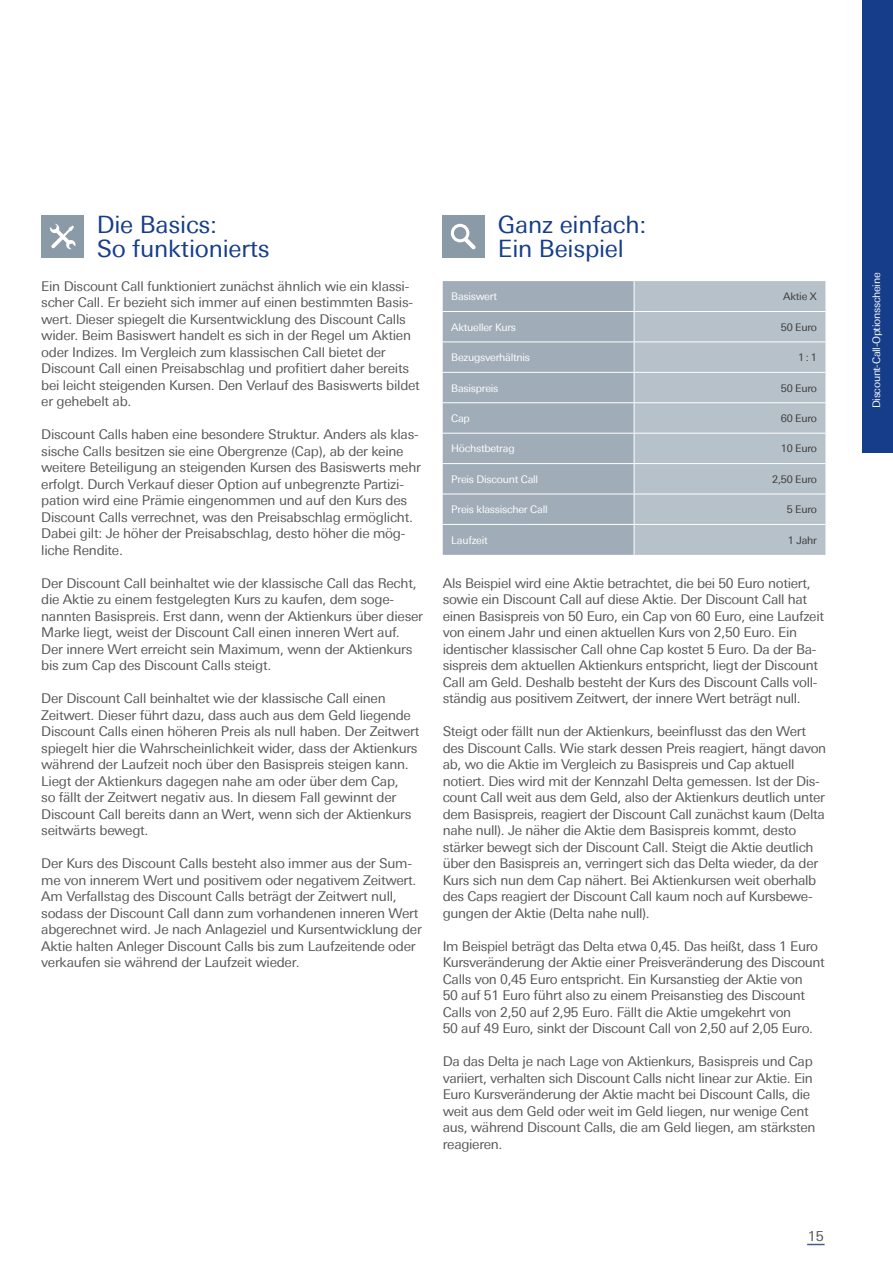
<style>
.page{position:relative;width:893px;height:1263px;background:#fff}
.page>*{position:absolute;margin:0;border:0;box-sizing:border-box;transform-origin:0 0}
.t1{font:24px/24px "Univers Deutsche Bank";letter-spacing:-.01em;color:#153d8a}
.t2{font:14.4px "Univers Deutsche Bank Mod";color:#575756}
.t3{font:13.5px/16.5px "Univers Deutsche Bank";letter-spacing:-.02em;color:#575756}
.t4{font:10.5px "Univers Deutsche Bank";letter-spacing:-.025em;color:#fff}
.t5{font:10.5px "Univers Deutsche Bank";letter-spacing:-.025em;color:#3c3c3b}
</style>
<div class="page">
<svg style="left:807px;top:1244px;width:18px;height:1px"></svg>
<div style="left:41px;top:215px;width:43px;height:43px;background:#8a9ba7"></div>
<svg style="left:50px;top:224px;width:26px;height:25px"></svg>
<div style="left:443px;top:215px;width:42px;height:43px;background:#8a9ba7"></div>
<svg style="left:451px;top:224px;width:25px;height:25px"></svg>
<div style="left:443px;top:281px;width:191px;height:274px;background:#a0adb8"></div>
<div style="left:635px;top:281px;width:190px;height:274px;background:#b6c1c9"></div>
<hr style="left:443px;top:311px;width:191px;height:1px;background:#fff">
<hr style="left:634px;top:311px;width:191px;height:1px;background:#fff">
<hr style="left:443px;top:342px;width:191px;height:1px;background:#fff">
<hr style="left:634px;top:342px;width:191px;height:1px;background:#fff">
<hr style="left:443px;top:372px;width:191px;height:1px;background:#fff">
<hr style="left:634px;top:372px;width:191px;height:1px;background:#fff">
<svg style="left:634px;top:373px;width:1px;height:29px"></svg>
<hr style="left:443px;top:402px;width:191px;height:1px;background:#fff">
<hr style="left:634px;top:402px;width:191px;height:1px;background:#fff">
<hr style="left:443px;top:433px;width:191px;height:1px;background:#fff">
<hr style="left:634px;top:433px;width:191px;height:1px;background:#fff">
<hr style="left:443px;top:463px;width:191px;height:1px;background:#fff">
<hr style="left:634px;top:463px;width:191px;height:1px;background:#fff">
<hr style="left:443px;top:494px;width:191px;height:1px;background:#fff">
<hr style="left:634px;top:494px;width:191px;height:1px;background:#fff">
<hr style="left:443px;top:524px;width:191px;height:1px;background:#fff">
<hr style="left:634px;top:524px;width:191px;height:1px;background:#fff">
<div style="left:862px;top:0;width:31px;height:453px;background:#153d8a"></div>
<h1 class="t1" style="left:97px;top:213px;width:175px">Die Basics:<br>So funktionierts</h1>
<h1 class="t1" style="left:498px;top:213px;width:150px">Ganz einfach:<br>Ein Beispiel</h1>
<p class="t3" style="left:41px;top:278px;width:380px">Ein Discount Call funktioniert zunächst ähnlich wie ein klassi&shy;scher Call. Er bezieht sich immer auf einen bestimmten Basis&shy;wert. Dieser spiegelt die Kursentwicklung des Discount Calls wider. Beim Basiswert handelt es sich in der Regel um Aktien oder Indizes. Im Vergleich zum klassischen Call bietet der Discount Call einen Preisabschlag und profitiert daher bereits bei leicht steigenden Kursen. Den Verlauf des Basiswerts bildet er gehebelt ab.</p>
<p class="t3" style="left:41px;top:426px;width:381px">Discount Calls haben eine besondere Struktur. Anders als klas&shy;sische Calls besitzen sie eine Obergrenze (Cap), ab der keine weitere Beteiligung an steigenden Kursen des Basiswerts mehr erfolgt. Durch Verkauf dieser Option auf unbegrenzte Partizi&shy;pation wird eine Prämie eingenommen und auf den Kurs des Discount Calls verrechnet, was den Preisabschlag ermöglicht.<br>Dabei gilt: Je höher der Preisabschlag, desto höher die mög&shy;liche Rendite.</p>
<p class="t3" style="left:41px;top:575px;width:383px">Der Discount Call beinhaltet wie der klassische Call das Recht, die Aktie zu einem festgelegten Kurs zu kaufen, dem soge&shy;nannten Basispreis. Erst dann, wenn der Aktienkurs über dieser Marke liegt, weist der Discount Call einen inneren Wert auf.<br>Der innere Wert erreicht sein Maximum, wenn der Aktienkurs bis zum Cap des Discount Calls steigt.</p>
<p class="t3" style="left:41px;top:690px;width:380px">Der Discount Call beinhaltet wie der klassische Call einen Zeitwert. Dieser führt dazu, dass auch aus dem Geld liegende Discount Calls einen höheren Preis als null haben. Der Zeitwert spiegelt hier die Wahrscheinlichkeit wider, dass der Aktienkurs während der Laufzeit noch über den Basispreis steigen kann.<br>Liegt der Aktienkurs dagegen nahe am oder über dem Cap,<br>so fällt der Zeitwert negativ aus. In diesem Fall gewinnt der Discount Call bereits dann an Wert, wenn sich der Aktienkurs seitwärts bewegt.</p>
<p class="t3" style="left:41px;top:855px;width:382px">Der Kurs des Discount Calls besteht also immer aus der Sum&shy;me von innerem Wert und positivem oder negativem Zeitwert.<br>Am Verfallstag des Discount Calls beträgt der Zeitwert null, sodass der Discount Call dann zum vorhandenen inneren Wert abgerechnet wird. Je nach Anlageziel und Kursentwicklung der Aktie halten Anleger Discount Calls bis zum Laufzeitende oder verkaufen sie während der Laufzeit wieder.</p>
<p class="t4" style="left:451px;top:290px;width:47px">Basiswert</p>
<p class="t5" style="left:783px;top:290px;width:35px">Aktie X</p>
<p class="t4" style="left:451px;top:321px;width:66px">Aktueller Kurs</p>
<p class="t5" style="left:781px;top:321px;width:38px">50 Euro</p>
<p class="t4" style="left:451px;top:351px;width:80px">Bezugsverhältnis</p>
<p class="t5" style="left:798px;top:351px;width:20px">1:1</p>
<p class="t4" style="left:451px;top:382px;width:49px">Basispreis</p>
<p class="t5" style="left:781px;top:382px;width:38px">50 Euro</p>
<p class="t4" style="left:451px;top:412px;width:20px">Cap</p>
<p class="t5" style="left:781px;top:412px;width:38px">60 Euro</p>
<p class="t4" style="left:451px;top:443px;width:65px">Höchstbetrag</p>
<p class="t5" style="left:781px;top:443px;width:38px">10 Euro</p>
<p class="t4" style="left:451px;top:473px;width:89px">Preis Discount Call</p>
<p class="t5" style="left:772px;top:473px;width:46px">2,50 Euro</p>
<p class="t4" style="left:451px;top:503px;width:98px">Preis klassischer Call</p>
<p class="t5" style="left:787px;top:503px;width:32px">5 Euro</p>
<p class="t4" style="left:451px;top:534px;width:38px">Laufzeit</p>
<p class="t5" style="left:788px;top:534px;width:31px">1 Jahr</p>
<p class="t3" style="left:443px;top:575px;width:383px">Als Beispiel wird eine Aktie betrachtet, die bei 50 Euro notiert, sowie ein Discount Call auf diese Aktie. Der Discount Call hat einen Basispreis von 50 Euro, ein Cap von 60 Euro, eine Laufzeit von einem Jahr und einen aktuellen Kurs von 2,50 Euro. Ein identischer klassischer Call ohne Cap kostet 5 Euro. Da der Ba&shy;sispreis dem aktuellen Aktienkurs entspricht, liegt der Discount Call am Geld. Deshalb besteht der Kurs des Discount Calls voll&shy;ständig aus positivem Zeitwert, der innere Wert beträgt null.</p>
<p class="t3" style="left:443px;top:723px;width:385px">Steigt oder fällt nun der Aktienkurs, beeinflusst das den Wert des Discount Calls. Wie stark dessen Preis reagiert, hängt davon ab, wo die Aktie im Vergleich zu Basispreis und Cap aktuell notiert. Dies wird mit der Kennzahl Delta gemessen. Ist der Dis&shy;count Call weit aus dem Geld, also der Aktienkurs deutlich unter dem Basispreis, reagiert der Discount Call zunächst kaum (Delta nahe null). Je näher die Aktie dem Basispreis kommt, desto stärker bewegt sich der Discount Call. Steigt die Aktie deutlich über den Basispreis an, verringert sich das Delta wieder, da der Kurs sich nun dem Cap nähert. Bei Aktienkursen weit oberhalb des Caps reagiert der Discount Call kaum noch auf Kursbewe&shy;gungen der Aktie (Delta nahe null).</p>
<p class="t3" style="left:443px;top:938px;width:384px">Im Beispiel beträgt das Delta etwa 0,45. Das heißt, dass 1 Euro Kursveränderung der Aktie einer Preisveränderung des Discount Calls von 0,45 Euro entspricht. Ein Kursanstieg der Aktie von<br>50 auf 51 Euro führt also zu einem Preisanstieg des Discount Calls von 2,50 auf 2,95 Euro. Fällt die Aktie umgekehrt von<br>50 auf 49 Euro, sinkt der Discount Call von 2,50 auf 2,05 Euro.</p>
<p class="t3" style="left:443px;top:1053px;width:374px">Da das Delta je nach Lage von Aktienkurs, Basispreis und Cap variiert, verhalten sich Discount Calls nicht linear zur Aktie. Ein Euro Kursveränderung der Aktie macht bei Discount Calls, die weit aus dem Geld oder weit im Geld liegen, nur wenige Cent aus, während Discount Calls, die am Geld liegen, am stärksten reagieren.</p>
<p class="t2" style="left:808px;top:1227px;width:17px">15</p>
<p class="t4" style="left:870px;top:408px;width:137px;rotate:-90deg">Discount-Call-Optionsscheine</p>
</div>
